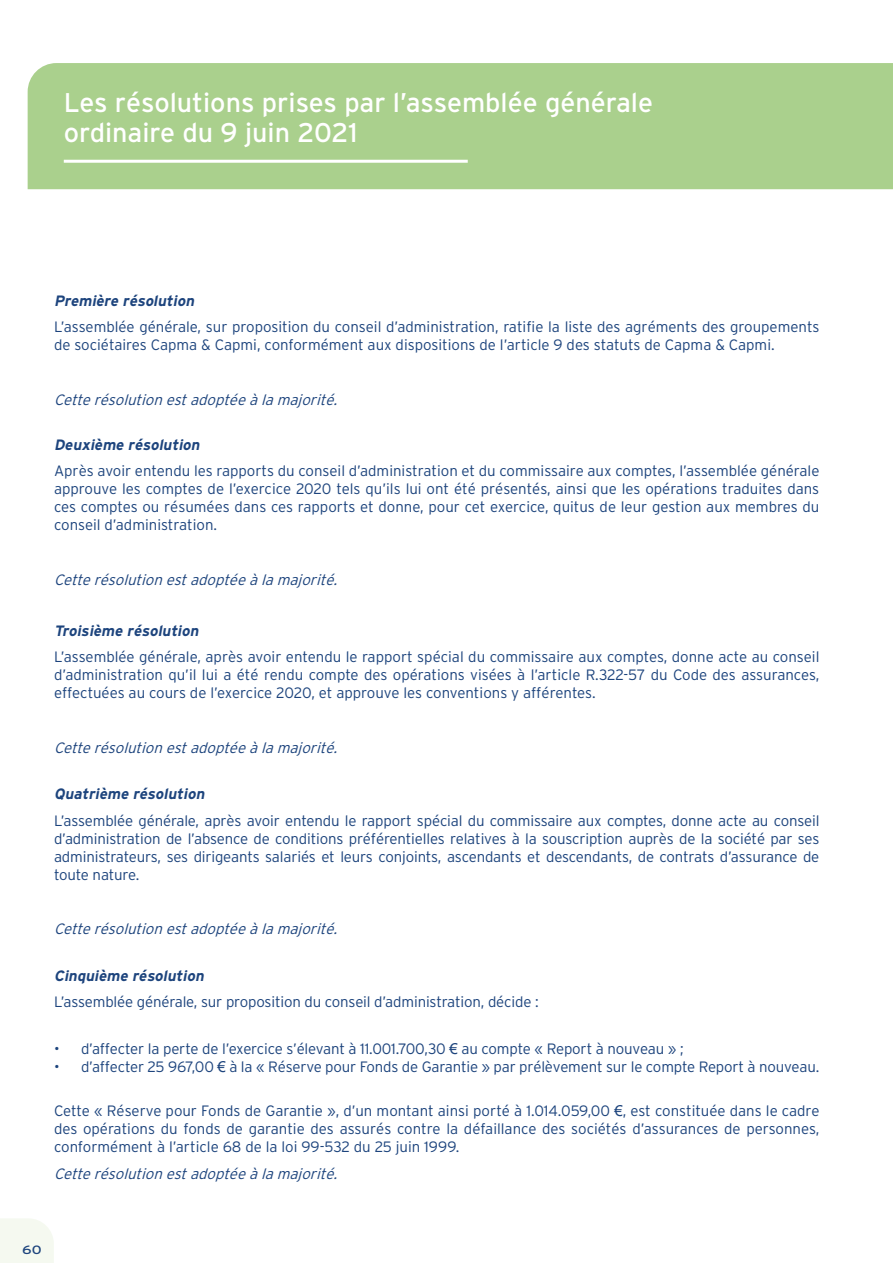
<style>
.page{position:relative;width:893px;height:1263px;background:#fff}
.page>*{position:absolute;margin:0;border:0;box-sizing:border-box;transform-origin:0 0}
.t1{font:27px/30px "Interstate";color:#fff}
.t2{font:300 15px/18px "Interstate";letter-spacing:-.01em;color:#1d447d;text-align:justify}
.t3{font:italic 300 15px "Interstate";color:#1d447d}
.t4{font:italic 700 15px "Interstate";color:#1d447d}
.t5{font:12px "Interstate";color:#1d447d;scale:1.25 1}
.s1{font-family:"Arial";font-weight:400}
</style>
<div class="page">
<div style="left:0;top:1219px;width:54px;height:44px;background:#f5f9f0"></div>
<div style="left:28px;top:63px;width:865px;height:126px;background:#aad08d"></div>
<hr style="left:64px;top:160px;width:404px;height:3px;background:#fff">
<h1 class="t1" style="left:64px;top:87px;width:591px">Les résolutions prises par l’assemblée générale ordinaire du 9 juin 2021</h1>
<p class="t4" style="left:54px;top:292px;width:145px">Première résolution</p>
<p class="t2" style="left:54px;top:318px;width:767px">L’assemblée générale, sur proposition du conseil d’administration, ratifie la liste des agréments des groupements de sociétaires Capma &amp; Capmi, conformément aux dispositions de l’article 9 des statuts de Capma &amp; Capmi.</p>
<p class="t3" style="left:54px;top:391px;width:289px">Cetterésolution estadoptéeàlamajorité.</p>
<p class="t4" style="left:54px;top:436px;width:150px">Deuxième résolution</p>
<p class="t2" style="left:54px;top:462px;width:767px">Après avoir entendu les rapports du conseil d’administration et du commissaire aux comptes, l’assemblée générale approuve les comptes de l’exercice 2020 tels qu’ils lui ont été présentés, ainsi que les opérations traduites dans ces comptes ou résumées dans ces rapports et donne, pour cet exercice, quitus de leur gestion aux membres du conseil d’administration.</p>
<p class="t3" style="left:54px;top:571px;width:289px">Cetterésolution estadoptéeàlamajorité.</p>
<p class="t4" style="left:54px;top:622px;width:149px">Troisième résolution</p>
<p class="t2" style="left:54px;top:648px;width:767px">L’assemblée générale, après avoir entendu le rapport spécial du commissaire aux comptes, donne acte au conseil d’administration qu’il lui a été rendu compte des opérations visées à l’article R.322-57 du Code des assurances, effectuées au cours de l’exercice 2020, et approuve les conventions y afférentes.</p>
<p class="t3" style="left:54px;top:739px;width:289px">Cetterésolution estadoptéeàlamajorité.</p>
<p class="t4" style="left:54px;top:785px;width:155px">Quatrième résolution</p>
<p class="t2" style="left:54px;top:811px;width:767px">L’assemblée générale, après avoir entendu le rapport spécial du commissaire aux comptes, donne acte au conseil d’administration de l’absence de conditions préférentielles relatives à la souscription auprès de la société par ses administrateurs, ses dirigeants salariés et leurs conjoints, ascendants et descendants, de contrats d’assurance de toute nature.</p>
<p class="t3" style="left:54px;top:921px;width:289px">Cetterésolution estadoptéeàlamajorité.</p>
<p class="t4" style="left:54px;top:967px;width:154px">Cinquième résolution</p>
<p class="t2" style="left:54px;top:993px;width:486px">L’assemblée générale, sur proposition du conseil d’administration, décide :</p>
<p class="t2" style="left:54px;top:1039px;width:631px">• d’affecter la perte de l’exercice s’élevant à 11.001.700,30 <span class="s1">€</span> au compte « Report à nouveau » ;</p>
<p class="t2" style="left:54px;top:1057px;width:767px">• d’affecter 25 967,00 <span class="s1">€</span> à la « Réserve pour Fonds de Garantie » par prélèvement sur le compte Report à nouveau.</p>
<p class="t2" style="left:54px;top:1102px;width:767px">Cette « Réserve pour Fonds de Garantie », d’un montant ainsi porté à 1.014.059,00 <span class="s1">€</span>, est constituée dans le cadre des opérations du fonds de garantie des assurés contre la défaillance des sociétés d’assurances de personnes, conformément à l’article 68 de la loi 99-532 du 25 juin 1999.</p>
<p class="t3" style="left:54px;top:1165px;width:289px">Cetterésolution estadoptéeàlamajorité.</p>
<p class="t5" style="left:22px;top:1243px;width:17px">60</p>
</div>
